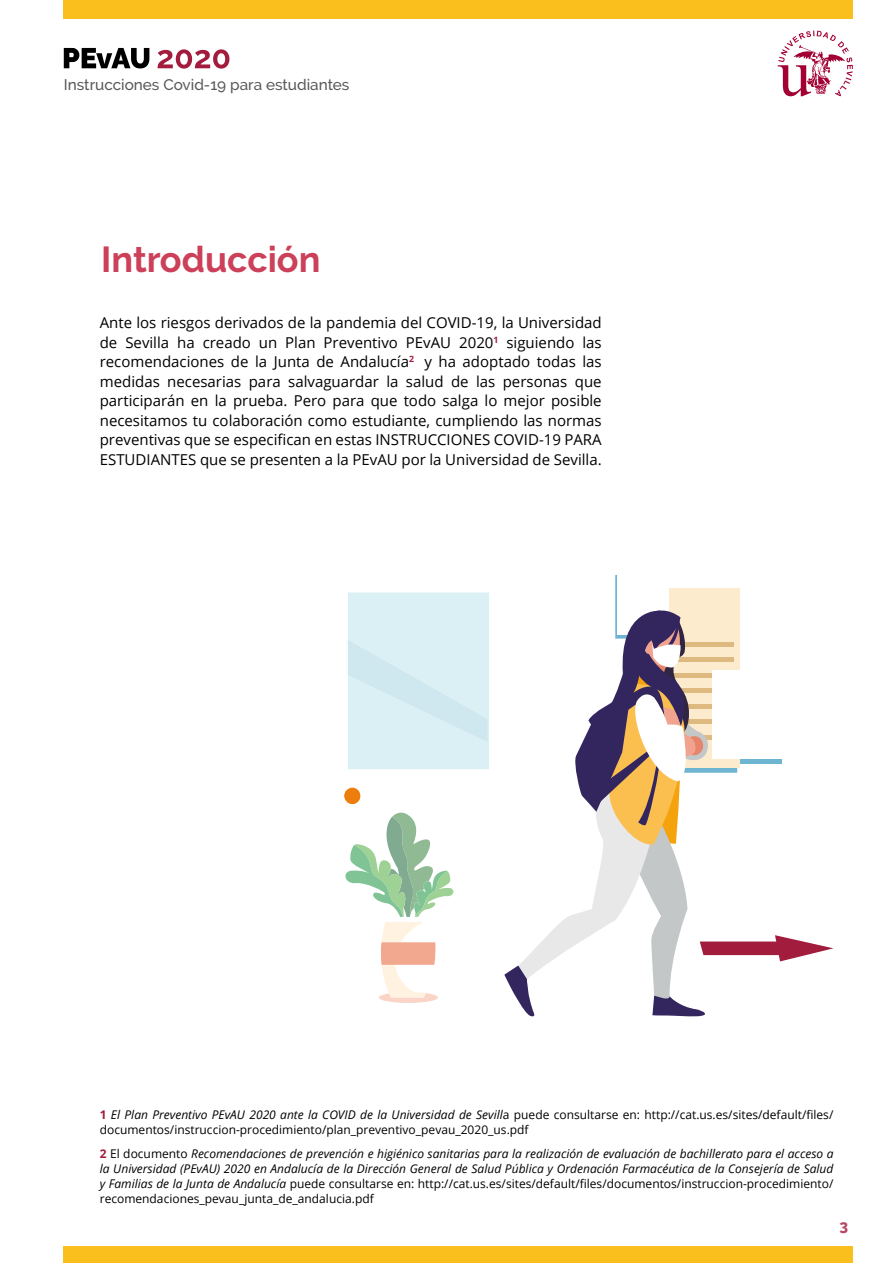
<style>
.page{position:relative;width:893px;height:1263px;background:#fff}
.page>*{position:absolute;margin:0;border:0;box-sizing:border-box;transform-origin:0 0}
.t1{font:700 36px "Raleway";color:#cc4059}
.t2{font:500 15.3px "Raleway";color:#58585a}
.t3{font:800 15.3px "Raleway";color:#b64964}
.t4{font:15px/19.5px "Open Sans";color:#000;text-align:justify}
.t5{font:italic 12px/15px "Open Sans";color:#000;text-align:justify}
.t6{font:12px/15px "Open Sans";color:#000}
.s1{font-weight:700;color:#a31c3d}
.s2{font-style:italic}
.s3{font-weight:700;font-style:normal;color:#a31c3d}
.s4{font-style:normal}
</style>
<div class="page">
<div style="left:64px;top:0;width:789px;height:19px;background:#fabf1c"></div>
<div style="left:64px;top:1247px;width:789px;height:16px;background:#fabf1c"></div>
<svg style="left:64px;top:48px;width:85px;height:20px"></svg>
<svg style="left:158px;top:49px;width:71px;height:20px"></svg>
<svg style="left:778px;top:31px;width:75px;height:65px"></svg>
<div style="left:344px;top:788px;width:16px;height:16px;background:#ed7d0d;border-radius:50%"></div>
<svg style="left:344px;top:790px;width:16px;height:14px"></svg>
<svg style="left:347px;top:592px;width:142px;height:177px;background:#d9eef4"></svg>
<svg style="left:345px;top:813px;width:108px;height:190px"></svg>
<svg style="left:504px;top:575px;width:329px;height:442px"></svg>
<p class="t2" style="left:64px;top:76px;width:287px">Instrucciones Covid-19 para estudiantes</p>
<h1 class="t1" style="left:101px;top:239px;width:221px">Introducción</h1>
<p class="t4" style="left:100px;top:312px;width:503px">Ante los riesgos derivados de la pandemia del COVID-19, la Universidad de Sevilla ha creado un Plan Preventivo PEvAU 2020<sup>1</sup> siguiendo las recomendaciones de la Junta de Andalucía<sup>2</sup> y ha adoptado todas las medidas necesarias para salvaguardar la salud de las personas que participarán en la prueba. Pero para que todo salga lo mejor posible necesitamos tu colaboración como estudiante, cumpliendo las normas preventivas que se especifican en estas INSTRUCCIONES COVID-19 PARA ESTUDIANTES que se presenten a la PEvAU por la Universidad de Sevilla.</p>
<p class="t6" style="left:100px;top:1107px;width:735px"><span class="s1">1</span> <span class="s2">El Plan Preventivo PEvAU 2020 ante la COVID de la Universidad de Sevill</span>a puede consultarse en: http://cat.us.es/sites/default/files/ documentos/instruccion-procedimiento/plan_preventivo_pevau_2020_us.pdf</p>
<p class="t5" style="left:100px;top:1145px;width:735px"><span class="s3">2</span> <span class="s4">El documento</span> Recomendaciones de prevención e higiénico sanitarias para la realización de evaluación de bachillerato para el acceso a la Universidad (PEvAU) 2020 en Andalucía de la Dirección General de Salud Pública y Ordenación Farmacéutica de la Consejería de Salud y Familias de la Junta de Andalucía <span class="s4">puede consultarse en: http://cat.us.es/sites/default/files/documentos/instruccion-procedimiento/ recomendaciones_pevau_junta_de_andalucia.pdf</span></p>
<p class="t3" style="left:840px;top:1216px;width:10px">3</p>
</div>
